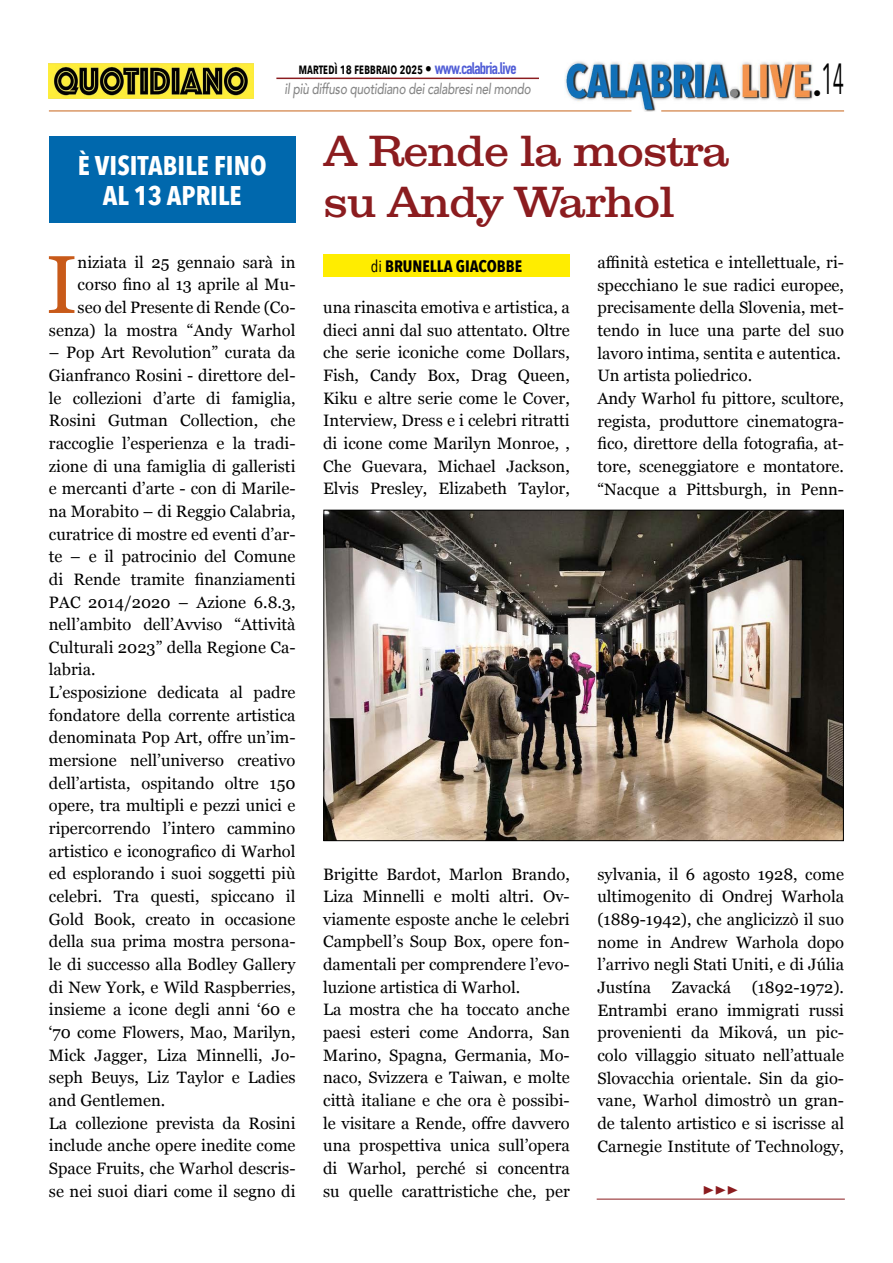
<style>
.page{position:relative;width:893px;height:1263px;background:#fff}
.page>*{position:absolute;margin:0;border:0;box-sizing:border-box;transform-origin:0 0}
.t1{font:81.9px "Georgia";color:#c85a19}
.t2{font:43.5px "Avenir Next Condensed";color:#000;scale:.55 1}
.t3{font:42px/51px "Clarxndon";color:#8b1c1f}
.t4{font:700 27px/30px "Avenir Next Condensed";color:#fff;text-align:center}
.t5{font:16.5px/22.6px "Georgia";color:#000}
.t6{font:700 16.5px "Avenir Next Condensed";color:#000}
.t7{font:italic 500 15px "Avenir";letter-spacing:-.02em;color:#878787;scale:.79 1}
.t8{font:600 15px "Avenir Next Condensed";letter-spacing:-.02em;color:#000;scale:.9 1}
.t9{font:10.5px "Wingdings 3";color:#8b1c1f;scale:1.28 1}
.s1{font-family:"Avenir";font-weight:500}
.s2{font-family:"DIN Condensed";font-weight:700;font-size:16.5px;color:#4f5cd6}
.s3{font-weight:400}
</style>
<div class="page">
<img style="left:565px;top:61px;width:249px;height:51px">
<hr style="left:49px;top:111px;width:582px;height:1px;background:#c86419">
<hr style="left:661px;top:111px;width:183px;height:1px;background:#c86419">
<img style="left:49px;top:64px;width:205px;height:34px">
<hr style="left:276px;top:78px;width:263px;height:1px;background:#8b1c1f">
<div style="left:49px;top:136px;width:247px;height:86px;background:#0068ad"></div>
<img style="left:325px;top:512px;width:517px;height:327px">
<div style="left:323px;top:255px;width:247px;height:22px;background:#ffed00"></div>
<hr style="left:597px;top:1199px;width:248px;height:1px;background:#8b1c1f">
<h3 class="t4" style="left:78px;top:150px;width:190px">È VISITABILE FINO<br>AL 13 APRILE</h3>
<p class="t8" style="left:299px;top:56px;width:244px">martedì 18 febbraio 2025 <span class="s1">•</span> <span class="s2">www.calabria.live</span></p>
<p class="t7" style="left:285px;top:80px;width:313px">il più diffuso quotidiano dei calabresi nel mondo</p>
<h3 class="t3" style="left:324px;top:126px;width:407px">A Rende la mostra su Andy Warhol</h3>
<h2 class="t2" style="left:813px;top:42px;width:58px"><sub>•</sub>14</h2>
<p class="t5" style="left:49px;top:250px;width:248px;text-align:right">niziata il 25 gennaio sarà in corso fino al 13 aprile al Mu-<br>seo del Presente di Rende (Co&shy;senza) la mostra “Andy Warhol</p>
<p class="t5" style="left:49px;top:341px;width:248px">– Pop Art Revolution” curata da<br>Gianfranco Rosini - direttore del&shy;le collezioni d’arte di famiglia,<br>Rosini Gutman Collection, che raccoglie l’esperienza e la tradi&shy;zione di una famiglia di galleristi e mercanti d’arte - con di Marile&shy;na Morabito – di Reggio Calabria, curatrice di mostre ed eventi d’ar&shy;te – e il patrocinio del Comune di Rende tramite finanziamenti<br>PAC 2014/2020 – Azione 6.8.3, nell’ambito dell’Avviso “Attività<br>Culturali 2023” della Regione Ca&shy;labria.<br>L’esposizione dedicata al padre fondatore della corrente artistica denominata Pop Art, offre un’im&shy;mersione nell’universo creativo dell’artista, ospitando oltre 150 opere, tra multipli e pezzi unici e ripercorrendo l’intero cammino artistico e iconografico di Warhol ed esplorando i suoi soggetti più celebri. Tra questi, spiccano il<br>Gold Book, creato in occasione della sua prima mostra persona&shy;le di successo alla Bodley Gallery di New York, e Wild Raspberries, insieme a icone degli anni ‘60 e ‘70 come Flowers, Mao, Marilyn,<br>Mick Jagger, Liza Minnelli, Jo&shy;seph Beuys, Liz Taylor e Ladies and Gentlemen.<br>La collezione prevista da Rosini include anche opere inedite come<br>Space Fruits, che Warhol descris&shy;se nei suoi diari come il segno di</p>
<h1 class="t1" style="left:46px;top:225px;width:33px">I</h1>
<p class="t6" style="left:371px;top:257px;width:153px"><span class="s3">di</span> BRUNELLA GIACOBBE</p>
<p class="t5" style="left:323px;top:295px;width:248px;text-align:justify">una rinascita emotiva e artistica, a dieci anni dal suo attentato. Oltre che serie iconiche come Dollars, Fish, Candy Box, Drag Queen, Kiku e altre serie come le Cover, Interview, Dress e i celebri ritratti di icone come Marilyn Monroe, , Che Guevara, Michael Jackson, Elvis Presley, Elizabeth Taylor,</p>
<p class="t5" style="left:323px;top:862px;width:248px">Brigitte Bardot, Marlon Brando,<br>Liza Minnelli e molti altri. Ov&shy;viamente esposte anche le celebri<br>Campbell’s Soup Box, opere fon&shy;damentali per comprendere l’evo&shy;luzione artistica di Warhol.<br>La mostra che ha toccato anche paesi esteri come Andorra, San<br>Marino, Spagna, Germania, Mo&shy;naco, Svizzera e Taiwan, e molte città italiane e che ora è possibi&shy;le visitare a Rende, offre davvero una prospettiva unica sull’opera di Warhol, perché si concentra su quelle carattristiche che, per</p>
<p class="t5" style="left:597px;top:250px;width:248px">affinità estetica e intellettuale, ri&shy;specchiano le sue radici europee, precisamente della Slovenia, met&shy;tendo in luce una parte del suo lavoro intima, sentita e autentica.<br>Un artista poliedrico.<br>Andy Warhol fu pittore, scultore, regista, produttore cinematogra&shy;fico, direttore della fotografia, at&shy;tore, sceneggiatore e montatore. “Nacque a Pittsburgh, in Penn-</p>
<p class="t5" style="left:597px;top:862px;width:248px;text-align:justify">sylvania, il 6 agosto 1928, come ultimogenito di Ondrej Warhola (1889-1942), che anglicizzò il suo nome in Andrew Warhola dopo l’arrivo negli Stati Uniti, e di Júlia Justína Zavacká (1892-1972).<br>Entrambi erano immigrati russi provenienti da Miková, un pic&shy;colo villaggio situato nell’attuale Slovacchia orientale. Sin da gio&shy;vane, Warhol dimostrò un gran&shy;de talento artistico e si iscrisse al Carnegie Institute of Technology,</p>
<p class="t9" style="left:703px;top:1184px;width:29px">◆◆◆</p>
</div>
